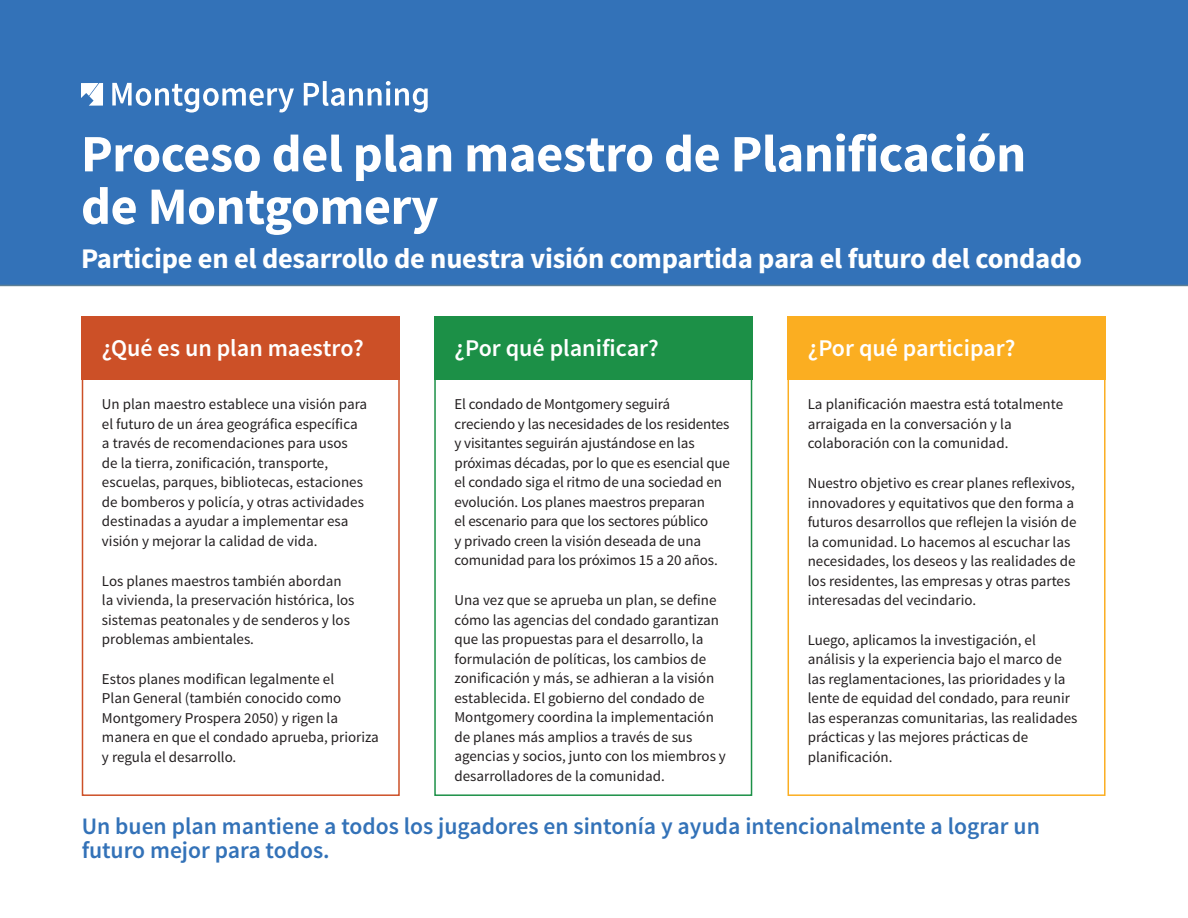
<style>
.page{position:relative;width:1188px;height:918px;background:#fff}
.page>*{position:absolute;margin:0;border:0;box-sizing:border-box;transform-origin:0 0}
.t1{font:700 52.5px/52.5px "Source Sans Pro";letter-spacing:-.01em;color:#fff}
.t2{font:700 28.5px "Source Sans Pro";letter-spacing:-.01em;color:#fff}
.t3{font:600 24px "Source Sans Pro";color:#fff}
.t4{font:600 23.7px/24px "Source Sans Pro";color:#3372b8}
.t5{font:15px/19.5px "Source Sans Pro";color:#231f20}
</style>
<div class="page">
<div style="left:788px;top:316px;width:318px;height:64px;background:#fbae21"></div>
<div style="left:0;top:0;width:1188px;height:286px;background:#3372b8"></div>
<svg style="left:81px;top:83px;width:22px;height:23px"></svg>
<svg style="left:112px;top:83px;width:182px;height:30px"></svg>
<svg style="left:304px;top:81px;width:124px;height:32px"></svg>
<div style="left:82px;top:355px;width:318px;height:441px;border:2px solid #cc5027"></div>
<div style="left:434px;top:355px;width:318px;height:441px;border:2px solid #1c9047"></div>
<div style="left:788px;top:355px;width:318px;height:441px;border:2px solid #fbae21"></div>
<div style="left:82px;top:316px;width:318px;height:64px;background:#cc5027"></div>
<div style="left:434px;top:316px;width:318px;height:64px;background:#1c9047"></div>
<h1 class="t1" style="left:81px;top:130px;width:947px">Proceso del plan maestro de Planificación de Montgomery</h1>
<h2 class="t2" style="left:81px;top:240px;width:1003px">Participe en el desarrollo de nuestra visión compartida para el futuro del condado</h2>
<h3 class="t3" style="left:102px;top:333px;width:263px">¿Qué es un plan maestro?</h3>
<p class="t5" style="left:102px;top:395px;width:267px">Un plan maestro establece una visión para el futuro de un área geográfica específica a través de recomendaciones para usos de la tierra, zonificación, transporte, escuelas, parques, bibliotecas, estaciones de bomberos y policía, y otras actividades destinadas a ayudar a implementar esa visión y mejorar la calidad de vida.</p>
<p class="t5" style="left:102px;top:571px;width:254px">Los planes maestros también abordan la vivienda, la preservación histórica, los sistemas peatonales y de senderos y los problemas ambientales.</p>
<p class="t5" style="left:102px;top:669px;width:278px">Estos planes modifican legalmente el<br>Plan General (también conocido como Montgomery Prospera 2050) y rigen la manera en que el condado aprueba, prioriza y regula el desarrollo.</p>
<h3 class="t3" style="left:454px;top:333px;width:206px">¿Por qué planificar?</h3>
<p class="t5" style="left:454px;top:395px;width:277px">El condado de Montgomery seguirá creciendo y las necesidades de los residentes y visitantes seguirán ajustándose en las próximas décadas, por lo que es esencial que el condado siga el ritmo de una sociedad en evolución. Los planes maestros preparan<br>el escenario para que los sectores público<br>y privado creen la visión deseada de una comunidad para los próximos 15 a 20 años.</p>
<p class="t5" style="left:454px;top:591px;width:273px">Una vez que se aprueba un plan, se define cómo las agencias del condado garantizan que las propuestas para el desarrollo, la formulación de políticas, los cambios de zonificación y más, se adhieran a la visión establecida. El gobierno del condado de Montgomery coordina la implementación de planes más amplios a través de sus agencias y socios, junto con los miembros y desarrolladores de la comunidad.</p>
<h3 class="t3" style="left:808px;top:333px;width:209px">¿Por qué participar?</h3>
<p class="t5" style="left:808px;top:395px;width:257px">La planificación maestra está totalmente arraigada en la conversación y la colaboración con la comunidad.</p>
<p class="t5" style="left:808px;top:474px;width:270px">Nuestro objetivo es crear planes reflexivos, innovadores y equitativos que den forma a futuros desarrollos que reflejen la visión de la comunidad. Lo hacemos al escuchar las necesidades, los deseos y las realidades de los residentes, las empresas y otras partes interesadas del vecindario.</p>
<p class="t5" style="left:808px;top:630px;width:271px">Luego, aplicamos la investigación, el análisis y la experiencia bajo el marco de las reglamentaciones, las prioridades y la lente de equidad del condado, para reunir las esperanzas comunitarias, las realidades prácticas y las mejores prácticas de planificación.</p>
<h3 class="t4" style="left:82px;top:815px;width:960px">Un buen plan mantiene a todos los jugadores en sintonía y ayuda intencionalmente a lograr un futuro mejor para todos.</h3>
</div>
